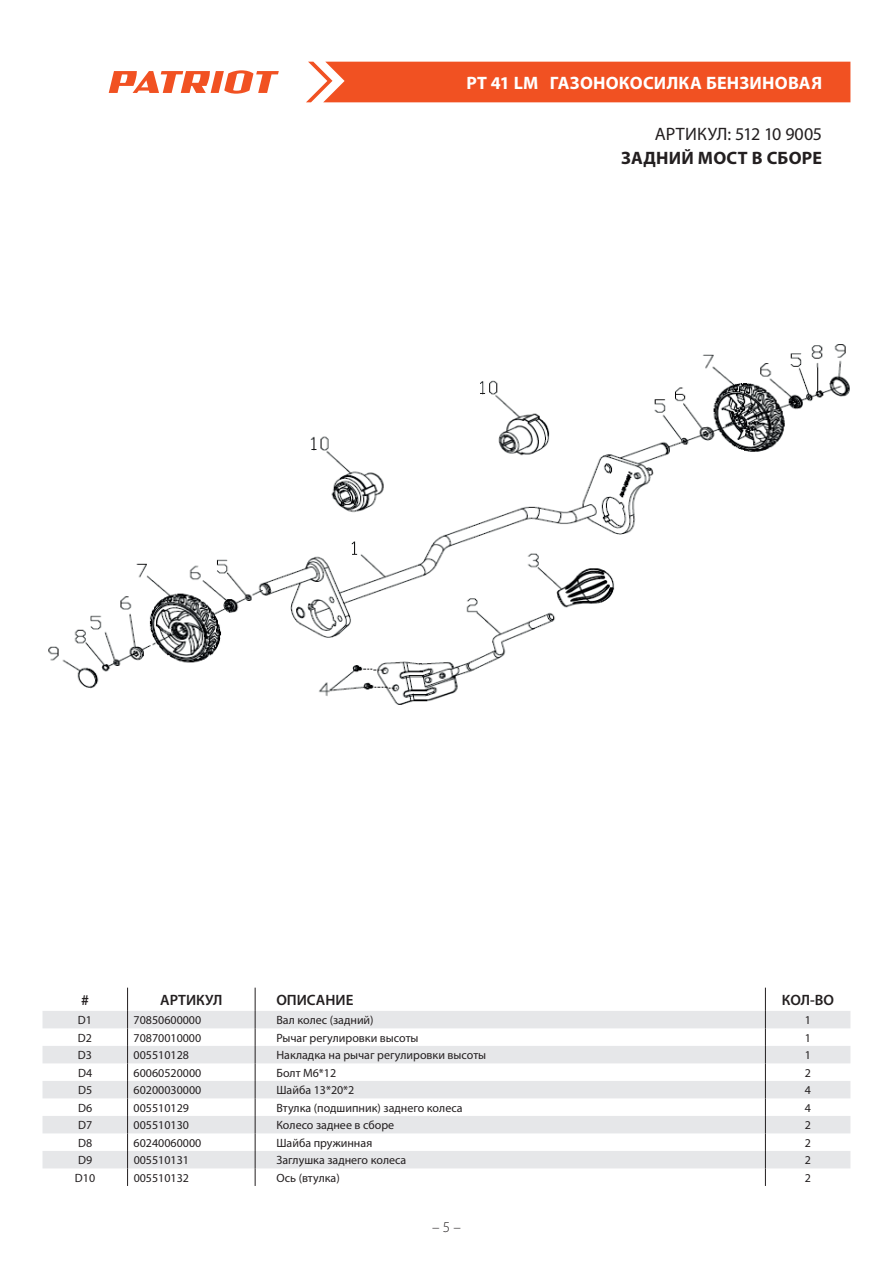
<style>
.page{position:relative;width:893px;height:1263px;background:#fff}
.page>*{position:absolute;margin:0;border:0;box-sizing:border-box;transform-origin:0 0}
.t1{font:700 18px "Myriad Pro";letter-spacing:.015em;color:#fff}
.t2{font:18px "Myriad Pro";letter-spacing:-.005em;color:#231f20}
.t3{font:700 18px "Myriad Pro";letter-spacing:.015em;color:#231f20}
.t4{font:600 15px "Myriad Pro";color:#231f20}
.t5{font:300 15px "Myriad Pro";color:#231f20}
.t6{font:12px "Myriad Pro";color:#231f20}
</style>
<div class="page">
<div style="left:306px;top:62px;width:544px;height:40px;background:#f15122"></div>
<svg style="left:109px;top:70px;width:170px;height:24px"></svg>
<svg style="left:43px;top:988px;width:807px;height:198px"></svg>
<svg style="left:43px;top:1011px;width:807px;height:157px;fill:#e6e7e9"></svg>
<svg style="left:127px;top:988px;width:1px;height:198px"></svg>
<svg style="left:255px;top:988px;width:1px;height:198px"></svg>
<svg style="left:765px;top:988px;width:1px;height:198px"></svg>
<img style="left:48px;top:344px;width:802px;height:361px">
<h1 class="t1" style="left:466px;top:71px;width:357px">PT 41 LM газонокосилка бензиновая</h1>
<h1 class="t2" style="left:655px;top:123px;width:169px">АРТИКУЛ: 512 10 9005</h1>
<h1 class="t3" style="left:621px;top:147px;width:202px">Задний мост в сборе</h1>
<p class="t4" style="left:81px;top:990px;width:9px">#</p>
<p class="t4" style="left:160px;top:990px;width:64px">АРТИКУЛ</p>
<p class="t4" style="left:276px;top:990px;width:78px">ОПИСАНИЕ</p>
<p class="t4" style="left:782px;top:990px;width:53px">КОЛ-ВО</p>
<p class="t6" style="left:78px;top:1013px;width:16px">D1</p>
<p class="t6" style="left:134px;top:1013px;width:69px">70850600000</p>
<p class="t6" style="left:276px;top:1013px;width:99px">Вал колес (задний)</p>
<p class="t6" style="left:805px;top:1013px;width:8px">1</p>
<p class="t6" style="left:78px;top:1030px;width:16px">D2</p>
<p class="t6" style="left:134px;top:1030px;width:69px">70870010000</p>
<p class="t6" style="left:276px;top:1030px;width:144px">Рычаг регулировки высоты</p>
<p class="t6" style="left:805px;top:1030px;width:8px">1</p>
<p class="t6" style="left:78px;top:1048px;width:16px">D3</p>
<p class="t6" style="left:134px;top:1048px;width:57px">005510128</p>
<p class="t6" style="left:276px;top:1048px;width:211px">Накладка на рычаг регулировки высоты</p>
<p class="t6" style="left:805px;top:1048px;width:8px">1</p>
<p class="t6" style="left:78px;top:1065px;width:16px">D4</p>
<p class="t6" style="left:134px;top:1065px;width:69px">60060520000</p>
<p class="t6" style="left:276px;top:1065px;width:61px">Болт М6*12</p>
<p class="t6" style="left:805px;top:1065px;width:8px">2</p>
<p class="t6" style="left:78px;top:1083px;width:16px">D5</p>
<p class="t6" style="left:134px;top:1083px;width:69px">60200030000</p>
<p class="t6" style="left:276px;top:1083px;width:79px">Шайба 13*20*2</p>
<p class="t6" style="left:805px;top:1083px;width:8px">4</p>
<p class="t6" style="left:78px;top:1100px;width:16px">D6</p>
<p class="t6" style="left:134px;top:1100px;width:57px">005510129</p>
<p class="t6" style="left:276px;top:1100px;width:188px">Втулка (подшипник) заднего колеса</p>
<p class="t6" style="left:805px;top:1100px;width:8px">4</p>
<p class="t6" style="left:78px;top:1118px;width:16px">D7</p>
<p class="t6" style="left:134px;top:1118px;width:57px">005510130</p>
<p class="t6" style="left:276px;top:1118px;width:119px">Колесо заднее в сборе</p>
<p class="t6" style="left:805px;top:1118px;width:8px">2</p>
<p class="t6" style="left:78px;top:1135px;width:16px">D8</p>
<p class="t6" style="left:134px;top:1135px;width:69px">60240060000</p>
<p class="t6" style="left:276px;top:1135px;width:97px">Шайба пружинная</p>
<p class="t6" style="left:805px;top:1135px;width:8px">2</p>
<p class="t6" style="left:78px;top:1153px;width:16px">D9</p>
<p class="t6" style="left:134px;top:1153px;width:57px">005510131</p>
<p class="t6" style="left:276px;top:1153px;width:131px">Заглушка заднего колеса</p>
<p class="t6" style="left:805px;top:1153px;width:8px">2</p>
<p class="t6" style="left:75px;top:1170px;width:22px">D10</p>
<p class="t6" style="left:134px;top:1170px;width:57px">005510132</p>
<p class="t6" style="left:276px;top:1170px;width:65px">Ось (втулка)</p>
<p class="t6" style="left:805px;top:1170px;width:8px">2</p>
<p class="t5" style="left:432px;top:1218px;width:30px">– 5 –</p>
</div>
